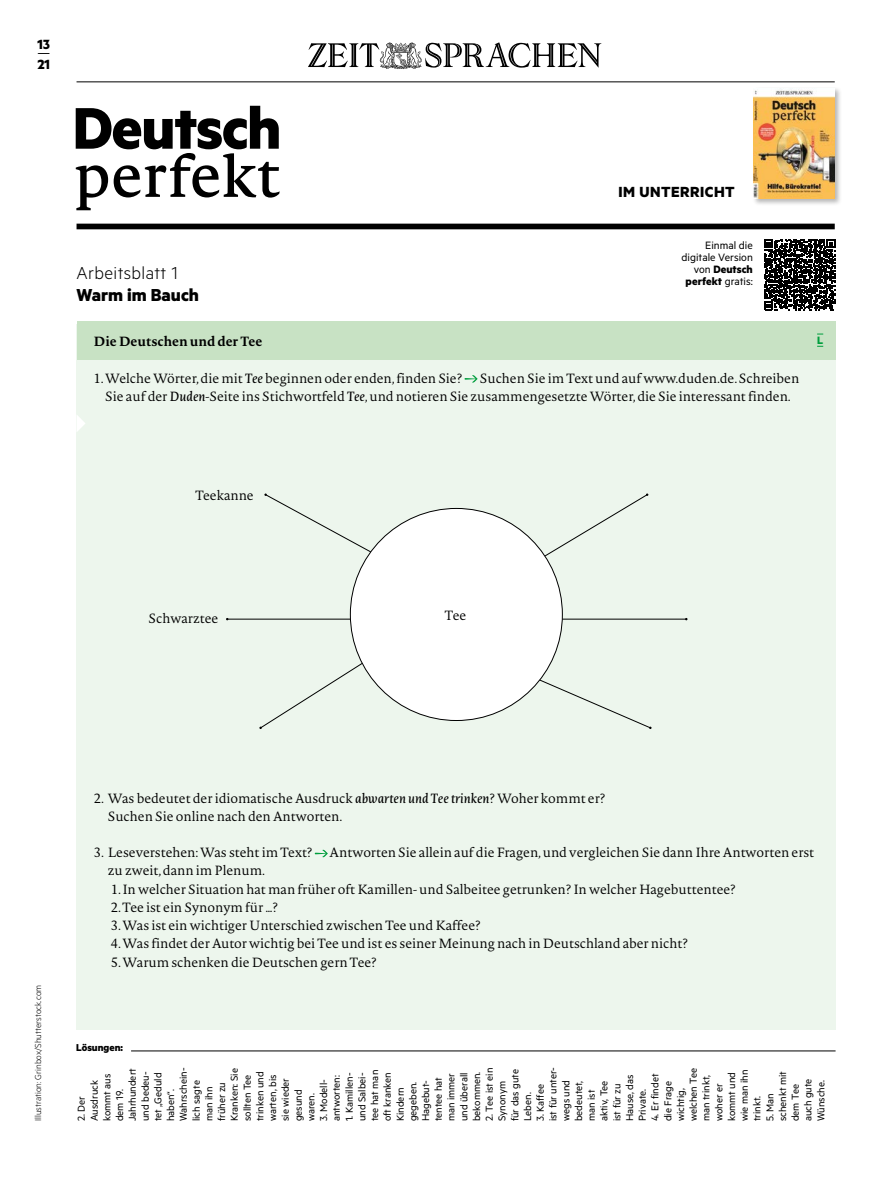
<style>
.page{position:relative;width:893px;height:1191px;background:#fff}
.page>*{position:absolute;margin:0;border:0;box-sizing:border-box;transform-origin:0 0}
.t1{font:300 19.5px "Metric";letter-spacing:.02em;color:#000}
.t2{font:700 19.5px "Metric";color:#000}
.t3{font:700 16.5px "Metric";letter-spacing:.03em;color:#000}
.t4{font:700 15px "Metric";color:#000}
.t5{font:15px "Metric";color:#000}
.t6{font:300 13.2px/18.3px "Novel Pro";letter-spacing:-.005em;color:#000}
.t7{font:700 13.2px "Novel Pro";letter-spacing:-.005em;color:#000}
.t8{font:12px/12px "Metric";color:#000;text-align:right}
.t9{font:700 12px "Metric";color:#009e3d}
.t10{font:11.25px/12.8px "Metric";color:#000}
.t11{font:700 11.25px "Metric";color:#000}
.t12{font:300 9.75px "Metric";color:#000}
.s1{font-weight:700}
.s2{font-weight:400;font-style:italic}
</style>
<div class="page">
<div style="left:77px;top:224px;width:758px;height:5px;background:#000"></div>
<svg style="left:76px;top:106px;width:204px;height:104px"></svg>
<hr style="left:77px;top:82px;width:758px;height:1px;background:#000">
<svg style="left:308px;top:42px;width:293px;height:27px"></svg>
<div style="left:752px;top:87px;width:90px;height:119px;background:#000;opacity:.29"></div>
<img style="left:754px;top:88px;width:81px;height:111px">
<div style="left:77px;top:324px;width:759px;height:705px;background:#edf6ed"></div>
<svg style="left:77px;top:415px;width:8px;height:16px"></svg>
<div style="left:77px;top:321px;width:759px;height:39px;background:#c8e2c4"></div>
<svg style="left:464px;top:375px;width:14px;height:7px"></svg>
<svg style="left:315px;top:849px;width:13px;height:8px"></svg>
<hr style="left:131px;top:1050px;width:705px;height:1px;background:#000">
<svg style="left:764px;top:239px;width:71px;height:71px"></svg>
<svg style="left:264px;top:493px;width:115px;height:63px"></svg>
<svg style="left:259px;top:661px;width:106px;height:68px"></svg>
<svg style="left:526px;top:493px;width:122px;height:75px"></svg>
<svg style="left:529px;top:674px;width:123px;height:55px"></svg>
<hr style="left:540px;top:619px;width:146px;height:1px;background:#000">
<hr style="left:227px;top:619px;width:124px;height:1px;background:#000">
<div style="left:350px;top:508px;width:212px;height:212px;background:#fff;border-radius:50%"></div>
<p class="t4" style="left:38px;top:35px;width:14px">13</p>
<p class="t5" style="left:37px;top:45px;width:14px">—</p>
<p class="t4" style="left:37px;top:55px;width:14px">21</p>
<h1 class="t1" style="left:77px;top:261px;width:103px">Arbeitsblatt 1</h1>
<h1 class="t2" style="left:77px;top:282px;width:124px">Warm im Bauch</h1>
<p class="t3" style="left:619px;top:182px;width:118px">IM UNTERRICHT</p>
<p class="t8" style="left:682px;top:239px;width:73px">Einmal die digitale Version von <span class="s1">Deutsch perfekt</span> gratis:</p>
<p class="t7" style="left:94px;top:331px;width:170px">Die Deutschen und der Tee</p>
<p class="t9" style="left:817px;top:333px;width:8px">L</p>
<p class="t6" style="left:94px;top:368px;width:370px">1. Welche Wörter, die mit <span class="s2">Tee</span> beginnen oder enden, finden Sie?</p>
<p class="t6" style="left:105px;top:368px;width:695px;text-indent:375px">Suchen Sie im Text und auf www.duden.de. Schreiben<br>Sie auf der <span class="s2">Duden</span>-Seite ins Stichwortfeld <span class="s2">Tee</span>, und notieren Sie zusammengesetzte Wörter, die Sie interessant finden.</p>
<p class="t6" style="left:195px;top:485px;width:60px">Teekanne</p>
<p class="t6" style="left:149px;top:609px;width:71px">Schwarztee</p>
<p class="t6" style="left:445px;top:605px;width:23px">Tee</p>
<p class="t12" style="left:33px;top:1121px;width:138px;rotate:-90deg">Illustration: Grinbox/Shutterstock.com</p>
<p class="t6" style="left:108px;top:788px;width:499px;text-indent:-14px">2. Was bedeutet der idiomatische Ausdruck <span class="s2">abwarten und Tee trinken</span>? Woher kommt er?<br>Suchen Sie online nach den Antworten.</p>
<p class="t6" style="left:94px;top:843px;width:220px">3. Leseverstehen: Was steht im Text?</p>
<p class="t6" style="left:330px;top:843px;width:486px">Antworten Sie allein auf die Fragen, und vergleichen Sie dann Ihre Antworten erst</p>
<p class="t6" style="left:108px;top:861px;width:159px">zu zweit, dann im Plenum.</p>
<p class="t6" style="left:111px;top:879px;width:627px">1. In welcher Situation hat man früher oft Kamillen- und Salbeitee getrunken? In welcher Hagebuttentee?</p>
<p class="t6" style="left:111px;top:897px;width:169px">2. Tee ist ein Synonym für …?</p>
<p class="t6" style="left:111px;top:916px;width:371px">3. Was ist ein wichtiger Unterschied zwischen Tee und Kaffee?</p>
<p class="t6" style="left:111px;top:934px;width:579px">4. Was findet der Autor wichtig bei Tee und ist es seiner Meinung nach in Deutschland aber nicht?</p>
<p class="t6" style="left:111px;top:952px;width:268px">5. Warum schenken die Deutschen gern Tee?</p>
<p class="t11" style="left:76px;top:1040px;width:49px">Lösungen:</p>
<p class="t10" style="left:75px;top:1121px;width:55px;rotate:-90deg">2. Der<br>Ausdruck kommt aus dem 19.<br>Jahrhundert und bedeu&shy;tet „Geduld haben“.<br>Wahrschein&shy;lich sagte man ihn früher zu<br>Kranken: Sie sollten Tee trinken und warten, bis sie wieder gesund waren.</p>
<p class="t10" style="left:317px;top:1121px;width:48px;rotate:-90deg">3. Modell&shy;antworten:</p>
<p class="t10" style="left:342px;top:1121px;width:53px;rotate:-90deg">1. Kamillen&shy;und Salbei&shy;tee hat man oft kranken<br>Kindern gegeben.<br>Hagebut&shy;tentee hat man immer und überall bekommen.</p>
<p class="t10" style="left:483px;top:1121px;width:55px;rotate:-90deg">2. Tee ist ein<br>Synonym für das gute<br>Leben.</p>
<p class="t10" style="left:534px;top:1121px;width:56px;rotate:-90deg">3. Kaffee<br>ist für unter-</p>
<p class="t10" style="left:559px;top:1121px;width:48px;rotate:-90deg">wegs und bedeutet, man ist aktiv, Tee ist für zu<br>Hause, das<br>Private.</p>
<p class="t10" style="left:648px;top:1121px;width:55px;rotate:-90deg">4. Er findet die Frage wichtig, welchen Tee man trinkt, woher er kommt und wie man ihn trinkt.</p>
<p class="t10" style="left:763px;top:1121px;width:52px;rotate:-90deg">5. Man schenkt mit dem Tee auch gute<br>Wünsche.</p>
</div>
